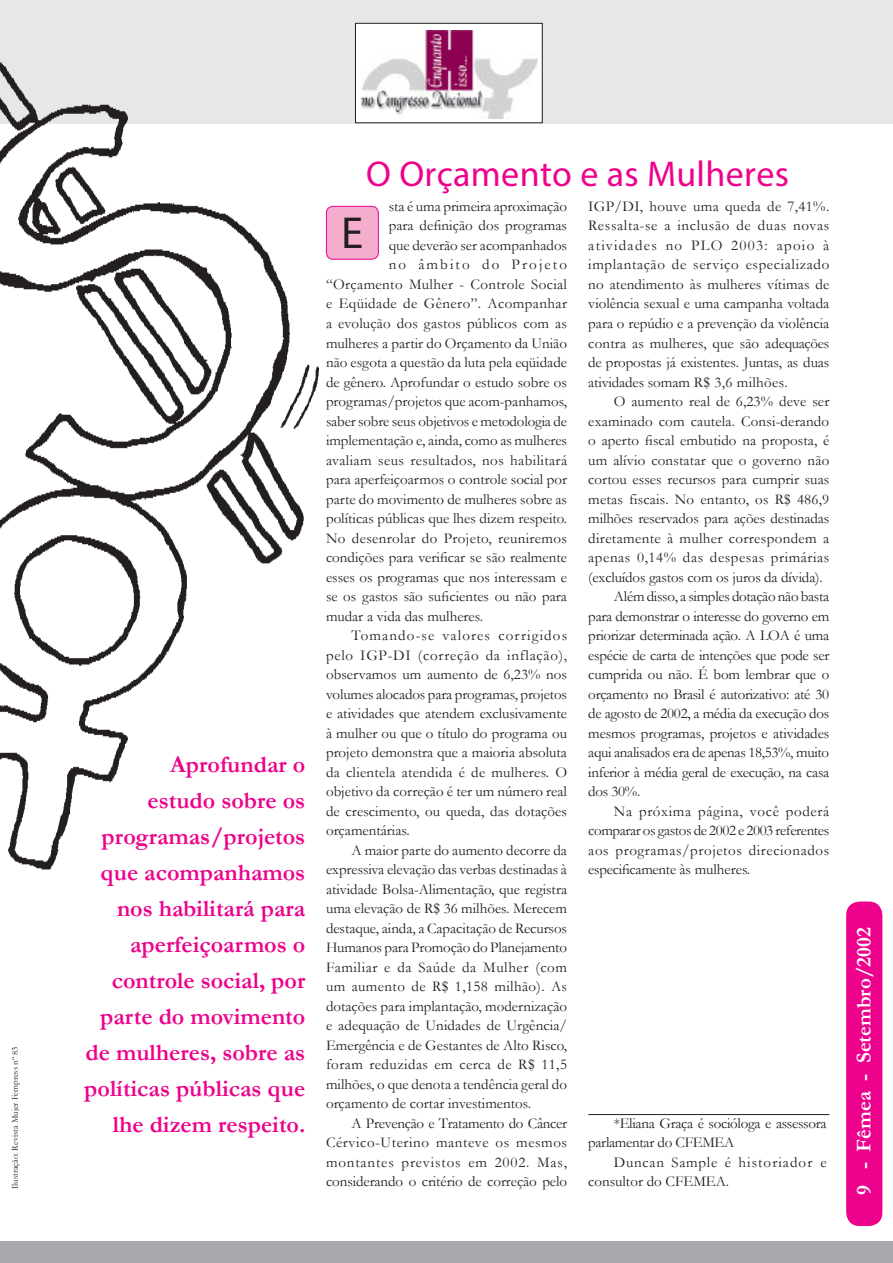
<style>
.page{position:relative;width:893px;height:1263px;background:#fff}
.page>*{position:absolute;margin:0;border:0;box-sizing:border-box;transform-origin:0 0}
.capitular_j{font:45px "Myriad Pro";color:#231f20}
.subt_capa_j{font:36px "Myriad Pro";letter-spacing:.01em;color:#ed028c}
.corpo_texto_j{font:700 24px/36px "Garamond";color:#ed028c;text-align:right}
.t1{font:700 21px "Garamond";color:#fff}
.corpo_texto_j-2{font:15px/19.5px "Garamond";color:#231f20;text-align:justify}
.corpo_texto_j-3{font:15px "Garamond";letter-spacing:.025em;color:#231f20}
.corpo_texto_j-4{font:15px/19.5px "Garamond";letter-spacing:-.02em;color:#231f20}
.corpo_texto_j-5{font:15px/19.5px "Garamond";letter-spacing:.05em;color:#231f20}
.corpo_texto_j-6{font:15px "Garamond";letter-spacing:.14em;color:#231f20}
.creditos_j{font:9px "Garamond";color:#231f20}
</style>
<div class="page">
<div style="left:846px;top:901px;width:36px;height:325px;background:#ed028c;border-radius:13px"></div>
<div style="left:0;top:1241px;width:893px;height:22px;background:#a8a9ad"></div>
<div style="left:0;top:0;width:893px;height:123px;background:#e6e7e9"></div>
<div style="left:355px;top:23px;width:187px;height:100px;background:#fff"></div>
<div style="left:355px;top:23px;width:188px;height:100px;border:1px solid #231f20"></div>
<img style="left:361px;top:31px;width:176px;height:88px">
<img style="left:0;top:63px;width:319px;height:807px">
<hr style="left:588px;top:1114px;width:241px;height:1px;background:#231f20">
<div style="left:326px;top:206px;width:52px;height:53px;background:#f5adce;border-radius:7px"></div>
<div style="left:326px;top:206px;width:53px;height:54px;border:1px solid #ed028c;border-radius:7px"></div>
<p class="creditos_j" style="left:9px;top:1189px;width:144px;rotate:-90deg">Ilustração: Revista Mujer Fempress nº 83</p>
<p class="corpo_texto_j" style="left:84px;top:747px;width:223px">Aprofundar o<br>estudo sobre os programas/projetos que acompanhamos nos habilitará para aperfeiçoarmos o controle social, por parte do movimento de mulheres, sobre as políticas públicas que lhe dizem respeito.</p>
<p class="subt_capa_j" style="left:366px;top:152px;width:424px">O Orçamento e as Mulheres</p>
<p class="corpo_texto_j-2" style="left:389px;top:196px;width:180px">sta é uma primeira aproximação</p>
<p class="corpo_texto_j-2" style="left:389px;top:216px;width:180px">para definição dos programas</p>
<p class="corpo_texto_j-2" style="left:389px;top:235px;width:180px">que deverão ser acompanhados</p>
<p class="corpo_texto_j-6" style="left:389px;top:255px;width:180px">no âmbito do Projeto</p>
<p class="corpo_texto_j-3" style="left:326px;top:274px;width:243px">“Orçamento Mulher - Controle Social</p>
<p class="corpo_texto_j-3" style="left:326px;top:294px;width:242px">e Eqüidade de Gênero”. Acompanhar</p>
<p class="corpo_texto_j-2" style="left:326px;top:313px;width:242px">a evolução dos gastos públicos com as</p>
<p class="corpo_texto_j-2" style="left:326px;top:333px;width:243px">mulheres a partir do Orçamento da União</p>
<p class="corpo_texto_j-2" style="left:326px;top:352px;width:243px">não esgota a questão da luta pela eqüidade</p>
<p class="corpo_texto_j-2" style="left:326px;top:372px;width:243px">de gênero. Aprofundar o estudo sobre os</p>
<p class="corpo_texto_j-2" style="left:326px;top:391px;width:243px">programas/projetos que acom-panhamos,</p>
<p class="corpo_texto_j-2" style="left:326px;top:411px;width:243px">saber sobre seus objetivos e metodologia de</p>
<p class="corpo_texto_j-2" style="left:326px;top:430px;width:243px">implementação e, ainda, como as mulheres</p>
<p class="corpo_texto_j-3" style="left:326px;top:450px;width:243px">avaliam seus resultados, nos habilitará</p>
<p class="corpo_texto_j-2" style="left:326px;top:469px;width:243px">para aperfeiçoarmos o controle social por</p>
<p class="corpo_texto_j-2" style="left:326px;top:489px;width:243px">parte do movimento de mulheres sobre as</p>
<p class="corpo_texto_j-2" style="left:326px;top:508px;width:243px">políticas públicas que lhes dizem respeito.</p>
<p class="corpo_texto_j-3" style="left:326px;top:528px;width:242px">No desenrolar do Projeto, reuniremos</p>
<p class="corpo_texto_j-2" style="left:326px;top:547px;width:243px">condições para verificar se são realmente</p>
<p class="corpo_texto_j-2" style="left:326px;top:567px;width:243px">esses os programas que nos interessam e</p>
<p class="corpo_texto_j-2" style="left:326px;top:586px;width:243px">se os gastos são suficientes ou não para</p>
<p class="corpo_texto_j-2" style="left:326px;top:606px;width:159px">mudar a vida das mulheres.</p>
<p class="corpo_texto_j-2" style="left:326px;top:625px;width:243px;text-indent:26px">Tomando-se valores corrigidos pelo IGP-DI (correção da inflação), observamos um aumento de 6,23% nos volumes alocados para programas, projetos e atividades que atendem exclusivamente à mulher ou que o título do programa ou projeto demonstra que a maioria absoluta da clientela atendida é de mulheres. O objetivo da correção é ter um número real de crescimento, ou queda, das dotações orçamentárias.</p>
<p class="corpo_texto_j-2" style="left:326px;top:840px;width:243px;text-indent:26px">A maior parte do aumento decorre da expressiva elevação das verbas destinadas à atividade Bolsa-Alimentação, que registra uma elevação de R$ 36 milhões. Merecem destaque, ainda, a Capacitação de Recursos Humanos para Promoção do Planejamento Familiar e da Saúde da Mulher (com um aumento de R$ 1,158 milhão). As dotações para implantação, modernização e adequação de Unidades de Urgência/ Emergência e de Gestantes de Alto Risco, foram reduzidas em cerca de R$ 11,5 milhões, o que denota a tendência geral do orçamento de cortar investimentos.</p>
<p class="corpo_texto_j-2" style="left:326px;top:1113px;width:243px;text-indent:26px">A Prevenção e Tratamento do Câncer Cérvico-Uterino manteve os mesmos montantes previstos em 2002. Mas, considerando o critério de correção pelo</p>
<p class="capitular_j" style="left:341px;top:205px;width:24px">E</p>
<p class="corpo_texto_j-2" style="left:588px;top:196px;width:243px">IGP/DI, houve uma queda de 7,41%.<br>Ressalta-se a inclusão de duas novas atividades no PLO 2003: apoio à implantação de serviço especializado no atendimento às mulheres vítimas de violência sexual e uma campanha voltada para o repúdio e a prevenção da violência contra as mulheres, que são adequações de propostas já existentes. Juntas, as duas atividades somam R$ 3,6 milhões.</p>
<p class="corpo_texto_j-2" style="left:588px;top:391px;width:243px;text-indent:26px">O aumento real de 6,23% deve ser examinado com cautela. Consi-derando o aperto fiscal embutido na proposta, é um alívio constatar que o governo não cortou esses recursos para cumprir suas metas fiscais. No entanto, os R$ 486,9 milhões reservados para ações destinadas diretamente à mulher correspondem a apenas 0,14% das despesas primárias (excluídos gastos com os juros da dívida).</p>
<p class="corpo_texto_j-2" style="left:588px;top:586px;width:242px;text-indent:26px">Além disso, a simples dotação não basta para demonstrar o interesse do governo em priorizar determinada ação. A LOA é uma espécie de carta de intenções que pode ser cumprida ou não. É bom lembrar que o orçamento no Brasil é autorizativo: até 30 de agosto de 2002, a média da execução dos mesmos programas, projetos e atividades aqui analisados era de apenas 18,53%, muito inferior à média geral de execução, na casa dos 30%.</p>
<p class="corpo_texto_j-2" style="left:588px;top:801px;width:242px;text-indent:26px">Na próxima página, você poderá comparar os gastos de 2002 e 2003 referentes aos programas/projetos direcionados especificamente às mulheres.</p>
<p class="corpo_texto_j-4" style="left:588px;top:1113px;width:240px;text-indent:26px">*Eliana Graça é socióloga e assessora parlamentar do CFEMEA</p>
<p class="corpo_texto_j-5" style="left:588px;top:1152px;width:240px;text-indent:26px">Duncan Sample é historiador e consultor do CFEMEA.</p>
<h3 class="t1" style="left:850px;top:1194px;width:269px;rotate:-90deg">9 - Fêmea - Setembro/2002</h3>
</div>
